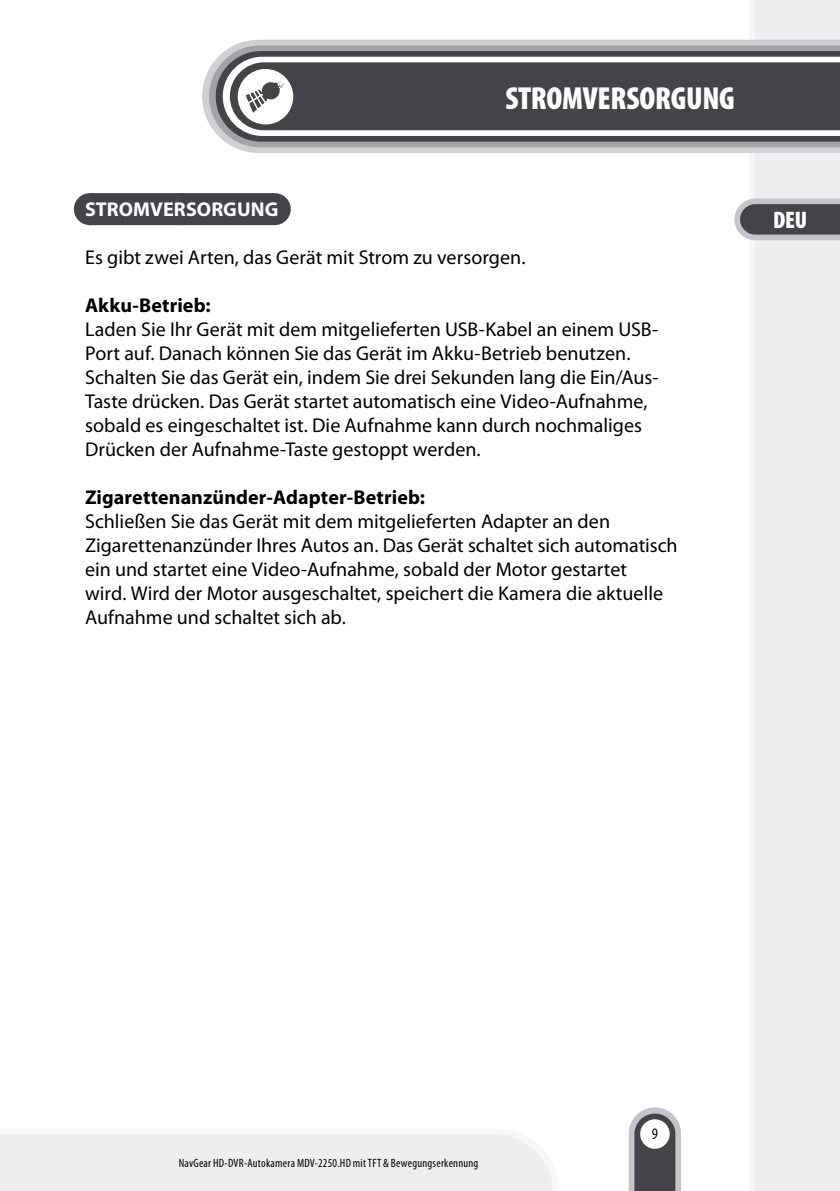
<style>
.page{position:relative;width:840px;height:1191px;background:#fff}
.page>*{position:absolute;margin:0;border:0;box-sizing:border-box;transform-origin:0 0}
.t1{font:900 condensed 32px "Myriad Pro";color:#fff}
.t2{font:900 condensed 24px "Myriad Pro";color:#fff}
.t3{font:20px/24px "Myriad Pro";color:#000}
.t4{font:700 20px "Myriad Pro";letter-spacing:.005em;color:#000}
.t5{font:700 20px "Myriad Pro";color:#fff}
.t6{font:condensed 16px "Myriad Pro";color:#000}
.t7{font:condensed 12px "Myriad Pro";letter-spacing:.02em;color:#000}
</style>
<div class="page">
<div style="left:754px;top:0;width:85px;height:1191px;background:#edeeef"></div>
<div style="left:748px;top:0;width:6px;height:1191px;background:#f7f7f8"></div>
<svg style="left:628px;top:1107px;width:52px;height:84px"></svg>
<svg style="left:202px;top:40px;width:637px;height:113px;background:#d2d4d6"></svg>
<svg style="left:209px;top:45px;width:630px;height:102px;background:#ababae"></svg>
<svg style="left:215px;top:51px;width:624px;height:91px;background:#575559"></svg>
<svg style="left:223px;top:57px;width:616px;height:79px"></svg>
<div style="left:230px;top:62px;width:609px;height:68px;background:#454347"></div>
<div style="left:237px;top:69px;width:56px;height:55px;background:#fff;border-radius:50%"></div>
<svg style="left:246px;top:81px;width:39px;height:32px"></svg>
<div style="left:0;top:1134px;width:553px;height:57px;background:#edeeef"></div>
<svg style="left:734px;top:198px;width:105px;height:42px;background:#737275"></svg>
<div style="left:90px;top:193px;width:184px;height:32px;background:#454347"></div>
<svg style="left:185px;top:193px;width:43px;height:1px"></svg>
<hr style="left:274px;top:193px;width:1px;height:32px;background:#454347">
<h1 class="t1" style="left:505px;top:80px;width:74px">STROMVER</h1>
<h1 class="t1" style="left:626px;top:80px;width:110px">SORGUNG</h1>
<p class="t5" style="left:85px;top:196px;width:195px">Stromversorgung</p>
<p class="t3" style="left:85px;top:245px;width:441px">Es gibt zwei Arten, das Gerät mit Strom zu versorgen.</p>
<p class="t4" style="left:85px;top:292px;width:127px">Akku-Betrieb:</p>
<p class="t3" style="left:85px;top:317px;width:574px">Laden Sie Ihr Gerät mit dem mitgelieferten USB-Kabel an einem USB-Port auf. Danach können Sie das Gerät im Akku-Betrieb benutzen.<br>Schalten Sie das Gerät ein, indem Sie drei Sekunden lang die Ein/Aus-Taste drücken. Das Gerät startet automatisch eine Video-Aufnahme, sobald es eingeschaltet ist. Die Aufnahme kann durch nochmaliges Drücken der Aufnahme-Taste gestoppt werden.</p>
<p class="t4" style="left:85px;top:484px;width:341px">Zigarettenanzünder-Adapter-Betrieb:</p>
<p class="t3" style="left:85px;top:509px;width:593px">Schließen Sie das Gerät mit dem mitgelieferten Adapter an den Zigarettenanzünder Ihres Autos an. Das Gerät schaltet sich automatisch ein und startet eine Video-Aufnahme, sobald der Motor gestartet<br>wird. Wird der Motor ausgeschaltet, speichert die Kamera die aktuelle Aufnahme und schaltet sich ab.</p>
<p class="t2" style="left:772px;top:207px;width:36px">DEU</p>
<p class="t7" style="left:179px;top:1155px;width:301px">NavGear HD-DVR-Autokamera MDV-2250.HD mit TFT &amp; Bewegungserkennung</p>
<p class="t6" style="left:651px;top:1123px;width:8px">9</p>
</div>
